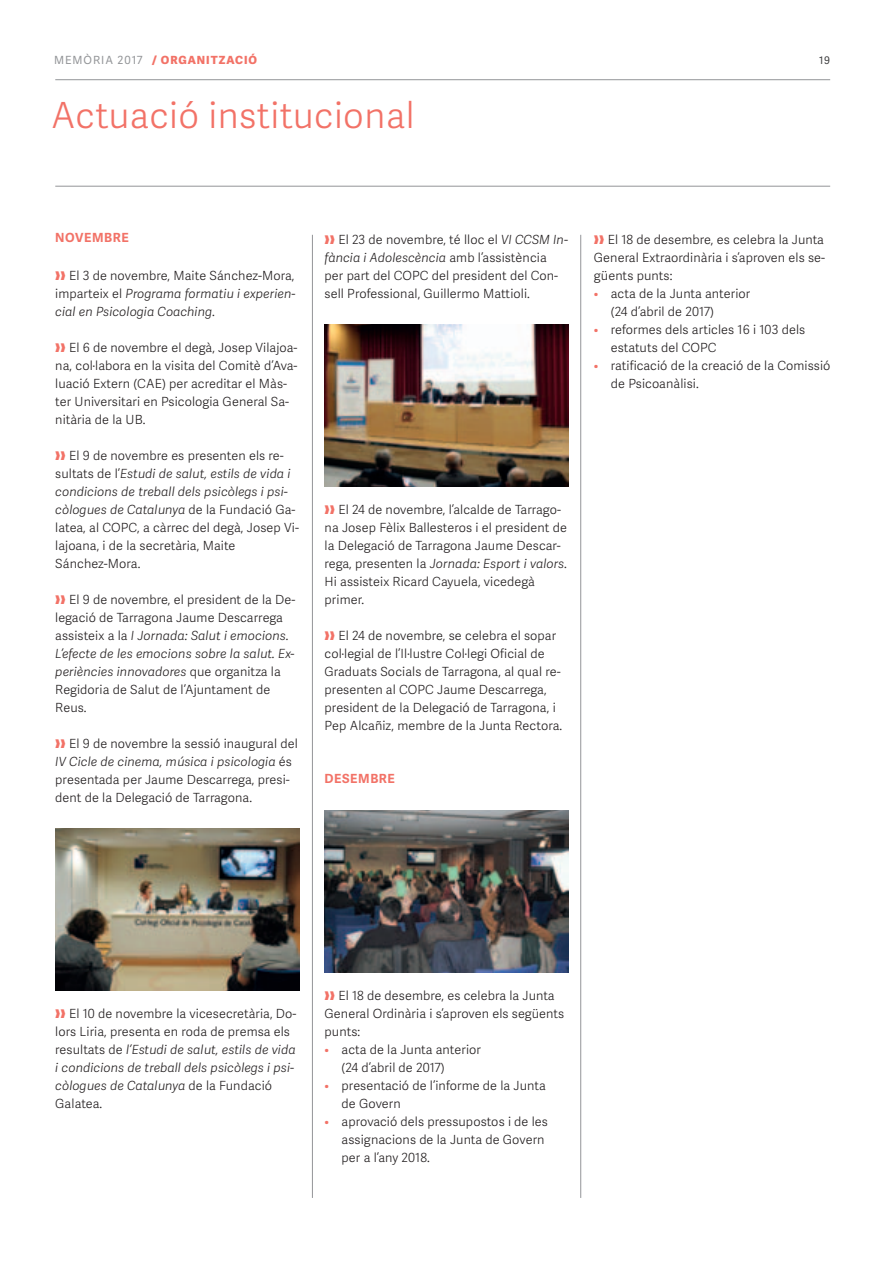
<style>
.page{position:relative;width:893px;height:1263px;background:#fff}
.page>*{position:absolute;margin:0;border:0;box-sizing:border-box;transform-origin:0 0}
.t1{font:300 36px "Adelle Sans";letter-spacing:.015em;color:#f27267}
.t2{font:300 12.6px/18px "Adelle Sans";letter-spacing:.01em;color:#231f20}
.t3{font:italic 300 12.6px/18px "Adelle Sans";letter-spacing:.01em;color:#231f20;text-align:justify}
.t4{font:700 12.6px "Adelle Sans";letter-spacing:.045em;color:#f27267}
.t5{font:800 11.25px "Adelle Sans";letter-spacing:.085em;color:#f27267}
.t6{font:11.25px "Adelle Sans";color:#939598}
.t7{font:10.5px "Adelle Sans";color:#3e3e3f}
.s1{font-weight:400;color:#939598}
.s2{color:#f27267}
.s3{font-style:normal}
.s4{font-style:italic}
</style>
<div class="page">
<hr style="left:55px;top:79px;width:775px;height:1px;background:#939598">
<hr style="left:55px;top:186px;width:775px;height:1px;background:#939598">
<hr style="left:580px;top:235px;width:1px;height:963px;background:#939598">
<hr style="left:312px;top:235px;width:1px;height:963px;background:#939598">
<img style="left:55px;top:829px;width:244px;height:162px">
<img style="left:325px;top:325px;width:243px;height:162px">
<img style="left:325px;top:811px;width:243px;height:162px">
<p class="t6" style="left:54px;top:52px;width:10px">MEM</p>
<p class="t5" style="left:84px;top:51px;width:175px"><span class="s1">ÒRIA 2017</span> / ORGANITZACIÓ</p>
<p class="t7" style="left:819px;top:53px;width:13px">19</p>
<h1 class="t1" style="left:51px;top:89px;width:365px">Actuació institucional</h1>
<p class="t4" style="left:55px;top:229px;width:20px">NOVE</p>
<p class="t4" style="left:92px;top:229px;width:30px">MBRE</p>
<p class="t3" style="left:55px;top:266px;width:242px"><span class="s2">❱❱</span> <span class="s3">El 3 de novembre, Maite Sánchez-Mora, imparteix el</span> Programa formatiu i experien&shy;cial en Psicologia Coaching<span class="s3">.</span></p>
<p class="t2" style="left:55px;top:338px;width:244px"><span class="s2">❱❱</span> El 6 de novembre el degà, Josep Vilajoa&shy;na, col·labora en la visita del Comitè d’Ava&shy;luació Extern (CAE) per acreditar el Màs&shy;ter Universitari en Psicologia General Sa&shy;nitària de la UB.</p>
<p class="t2" style="left:55px;top:446px;width:245px"><span class="s2">❱❱</span> El 9 de novembre es presenten els re&shy;sultats de l’<span class="s4">Estudi de salut, estils de vida i condicions de treball dels psicòlegs i psi&shy;còlogues de Catalunya</span> de la Fundació Ga&shy;latea, al COPC, a càrrec del degà, Josep Vi&shy;lajoana, i de la secretària, Maite Sánchez-Mora.</p>
<p class="t2" style="left:55px;top:590px;width:242px"><span class="s2">❱❱</span> El 9 de novembre, el president de la De&shy;legació de Tarragona Jaume Descarrega assisteix a la <span class="s4">I Jornada: Salut i emocions.<br>L’efecte de les emocions sobre la salut. Ex&shy;periències innovadores</span> que organitza la Regidoria de Salut de l’Ajuntament de Reus.</p>
<p class="t2" style="left:55px;top:734px;width:244px"><span class="s2">❱❱</span> El 9 de novembre la sessió inaugural del <span class="s4">IV Cicle de cinema, música i psicologia</span> és presentada per Jaume Descarrega, presi&shy;dent de la Delegació de Tarragona.</p>
<p class="t2" style="left:325px;top:230px;width:245px"><span class="s2">❱❱</span> El 23 de novembre, té lloc el <span class="s4">VI CCSM In&shy;fància i Adolescència</span> amb l’assistència per part del COPC del president del Con&shy;sell Professional, Guillermo Mattioli.</p>
<p class="t2" style="left:325px;top:500px;width:244px"><span class="s2">❱❱</span> El 24 de novembre, l’alcalde de Tarrago&shy;na Josep Fèlix Ballesteros i el president de la Delegació de Tarragona Jaume Descar&shy;rega, presenten la <span class="s4">Jornada: Esport i valors</span>.<br>Hi assisteix Ricard Cayuela, vicedegà primer.</p>
<p class="t2" style="left:325px;top:626px;width:239px"><span class="s2">❱❱</span> El 24 de novembre, se celebra el sopar col·legial de l’Il·lustre Col·legi Oficial de Graduats Socials de Tarragona, al qual re&shy;presenten al COPC Jaume Descarrega, president de la Delegació de Tarragona, i Pep Alcañiz, membre de la Junta Rectora.</p>
<p class="t4" style="left:325px;top:769px;width:63px">DESEMBRE</p>
<p class="t2" style="left:594px;top:230px;width:233px;text-align:justify"><span class="s2">❱❱</span> El 18 de desembre, es celebra la Junta General Extraordinària i s’aproven els se&shy;güents punts:</p>
<p class="t2" style="left:611px;top:284px;width:141px;text-indent:-17px"><span class="s2">•</span> acta de la Junta anterior (24 d’abril de 2017)</p>
<p class="t2" style="left:611px;top:320px;width:196px;text-indent:-17px"><span class="s2">•</span> reformes dels articles 16 i 103 dels estatuts del COPC</p>
<p class="t2" style="left:611px;top:356px;width:221px;text-indent:-17px"><span class="s2">•</span> ratificació de la creació de la Comissió de Psicoanàlisi.</p>
<p class="t2" style="left:55px;top:1004px;width:243px"><span class="s2">❱❱</span> El 10 de novembre la vicesecretària, Do&shy;lors Liria, presenta en roda de premsa els resultats de <span class="s4">l’Estudi de salut, estils de vida i condicions de treball dels psicòlegs i psi&shy;còlogues de Catalunya</span> de la Fundació Galatea.</p>
<p class="t2" style="left:325px;top:986px;width:241px"><span class="s2">❱❱</span> El 18 de desembre, es celebra la Junta<br>General Ordinària i s’aproven els següents punts:</p>
<p class="t2" style="left:342px;top:1040px;width:141px;text-indent:-17px"><span class="s2">•</span> acta de la Junta anterior (24 d’abril de 2017)</p>
<p class="t2" style="left:342px;top:1076px;width:206px;text-indent:-17px"><span class="s2">•</span> presentació de l’informe de la Junta de Govern</p>
<p class="t2" style="left:342px;top:1112px;width:208px;text-indent:-17px"><span class="s2">•</span> aprovació dels pressupostos i de les assignacions de la Junta de Govern per a l’any 2018.</p>
</div>
